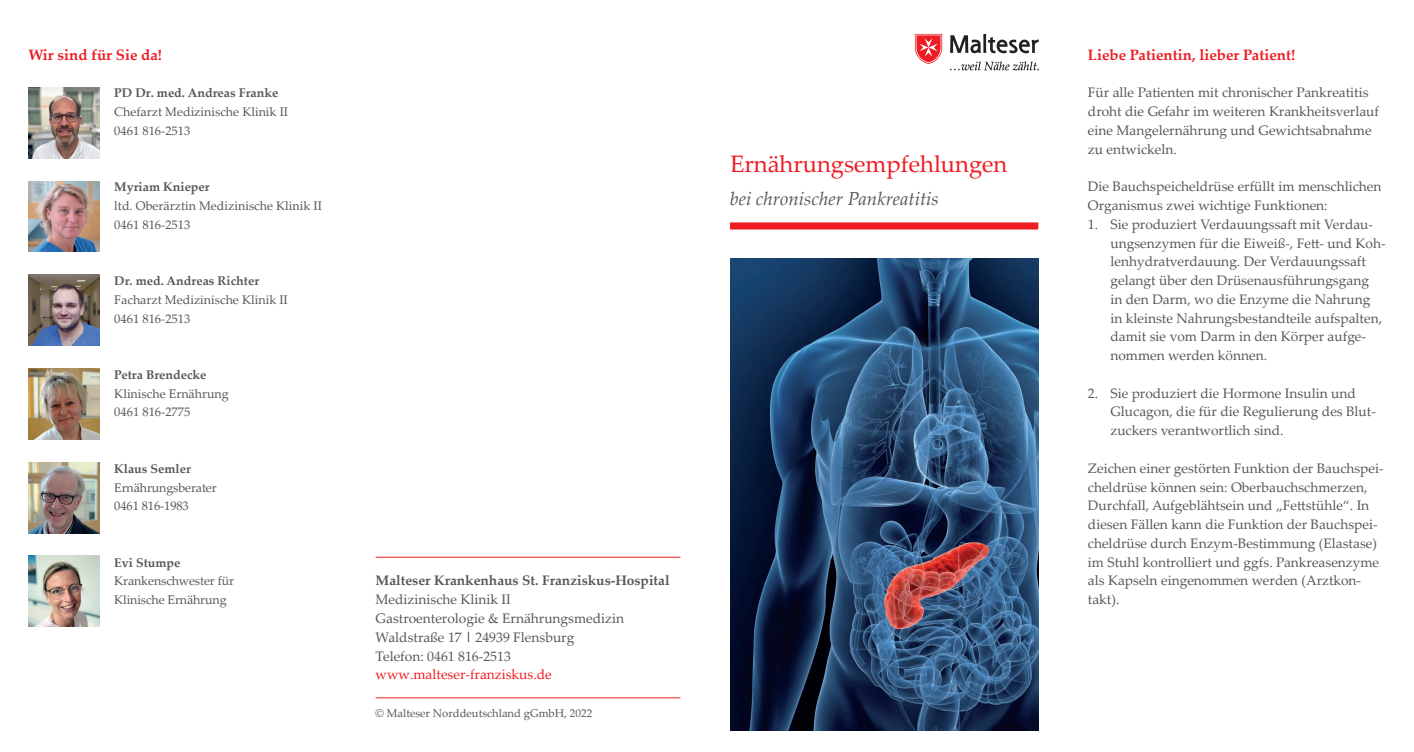
<style>
.page{position:relative;width:1414px;height:752px;background:#fff}
.page>*{position:absolute;margin:0;border:0;box-sizing:border-box;transform-origin:0 0}
.t1{font:23.75px "Palatino Linotype";color:#ee1d23}
.t2{font:italic 18.75px "Palatino Linotype";color:#57585a}
.t3{font:700 15px "Palatino Linotype";color:#ee1d23}
.t4{font:13.75px/18.8px "Palatino Linotype";color:#57585a}
.t5{font:700 13.75px "Palatino Linotype";color:#57585a}
.t6{font:13.75px "Palatino Linotype";color:#ee1d23}
.t7{font:12.5px "Palatino Linotype";color:#57585a}
.t8{font:700 12.5px "Palatino Linotype";color:#57585a}
.t9{font:11.25px "Palatino Linotype";color:#57585a}
.s1{color:#231f20}
</style>
<div class="page">
<svg style="left:915px;top:34px;width:27px;height:30px"></svg>
<svg style="left:950px;top:34px;width:88px;height:19px"></svg>
<svg style="left:950px;top:61px;width:88px;height:9px"></svg>
<img style="left:730px;top:258px;width:308px;height:472px">
<div style="left:730px;top:222px;width:308px;height:7px;background:#ee1d23"></div>
<hr style="left:376px;top:556px;width:304px;height:1px;background:#ee1d23">
<hr style="left:376px;top:697px;width:304px;height:1px;background:#ee1d23">
<img style="left:28px;top:462px;width:71px;height:71px">
<img style="left:28px;top:87px;width:71px;height:71px">
<img style="left:28px;top:555px;width:71px;height:71px">
<img style="left:28px;top:368px;width:71px;height:71px">
<img style="left:28px;top:181px;width:71px;height:71px">
<img style="left:28px;top:274px;width:71px;height:71px">
<p class="t3" style="left:28px;top:44px;width:135px">Wir sind für Sie da!</p>
<p class="t8" style="left:114px;top:84px;width:166px">PD Dr. med. Andreas Franke</p>
<p class="t7" style="left:114px;top:103px;width:175px">Chefarzt Medizinische Klinik II</p>
<p class="t7" style="left:114px;top:122px;width:78px">0461 816-2513</p>
<p class="t8" style="left:114px;top:178px;width:97px">Myriam Knieper</p>
<p class="t7" style="left:114px;top:197px;width:209px">ltd. Oberärztin Medizinische Klinik II</p>
<p class="t7" style="left:114px;top:215px;width:78px">0461 816-2513</p>
<p class="t8" style="left:114px;top:272px;width:146px">Dr. med. Andreas Richter</p>
<p class="t7" style="left:114px;top:290px;width:175px">Facharzt Medizinische Klinik II</p>
<p class="t7" style="left:114px;top:309px;width:78px">0461 816-2513</p>
<p class="t8" style="left:114px;top:365px;width:94px">Petra Brendecke</p>
<p class="t7" style="left:114px;top:384px;width:116px">Klinische Ernährung</p>
<p class="t7" style="left:114px;top:403px;width:78px">0461 816-2775</p>
<p class="t8" style="left:114px;top:459px;width:78px">Klaus Semler</p>
<p class="t7" style="left:114px;top:478px;width:104px">Ernährungsberater</p>
<p class="t7" style="left:114px;top:497px;width:76px">0461 816-1983</p>
<p class="t8" style="left:114px;top:553px;width:68px">Evi Stumpe</p>
<p class="t7" style="left:114px;top:572px;width:121px">Krankenschwester für</p>
<p class="t7" style="left:114px;top:590px;width:114px">Klinische Ernährung</p>
<p class="t5" style="left:376px;top:570px;width:295px">Malteser Krankenhaus St. Franziskus-Hospital</p>
<p class="t4" style="left:376px;top:589px;width:137px">Medizinische Klinik II</p>
<p class="t4" style="left:376px;top:608px;width:250px">Gastroenterologie &amp; Ernährungsmedizin</p>
<p class="t4" style="left:376px;top:626px;width:200px">Waldstraße 17 <span class="s1">|</span> 24939 Flensburg</p>
<p class="t4" style="left:376px;top:645px;width:137px">Telefon: 0461 816-2513</p>
<p class="t6" style="left:376px;top:664px;width:178px">www.malteser-franziskus.de</p>
<p class="t9" style="left:376px;top:704px;width:218px">© Malteser Norddeutschland gGmbH, 2022</p>
<p class="t1" style="left:730px;top:147px;width:279px">Ernährungsempfehlungen</p>
<p class="t2" style="left:730px;top:185px;width:210px">bei chronischer Pankreatitis</p>
<p class="t3" style="left:1088px;top:44px;width:209px">Liebe Patientin, lieber Patient!</p>
<p class="t4" style="left:1088px;top:83px;width:293px">Für alle Patienten mit chronischer Pankreatitis droht die Gefahr im weiteren Krankheitsverlauf eine Mangelernährung und Gewichtsabnahme zu entwickeln.</p>
<p class="t4" style="left:1088px;top:176px;width:295px">Die Bauchspeicheldrüse erfüllt im menschlichen<br>Organismus zwei wichtige Funktionen:</p>
<p class="t4" style="left:1110px;top:214px;width:277px;text-indent:-22px">1. Sie produziert Verdauungssaft mit Verdau&shy;ungsenzymen für die Eiweiß-, Fett- und Koh&shy;lenhydratverdauung. Der Verdauungssaft gelangt über den Drüsenausführungsgang<br>in den Darm, wo die Enzyme die Nahrung in kleinste Nahrungsbestandteile aufspalten, damit sie vom Darm in den Körper aufge&shy;nommen werden können.</p>
<p class="t4" style="left:1110px;top:383px;width:267px;text-indent:-22px">2. Sie produziert die Hormone Insulin und<br>Glucagon, die für die Regulierung des Blut&shy;zuckers verantwortlich sind.</p>
<p class="t4" style="left:1088px;top:458px;width:297px">Zeichen einer gestörten Funktion der Bauchspei&shy;cheldrüse können sein: Oberbauchschmerzen, Durchfall, Aufgeblähtsein und „Fettstühle“. In diesen Fällen kann die Funktion der Bauchspei&shy;cheldrüse durch Enzym-Bestimmung (Elastase) im Stuhl kontrolliert und ggfs. Pankreasenzyme als Kapseln eingenommen werden (Arztkon&shy;takt).</p>
</div>
